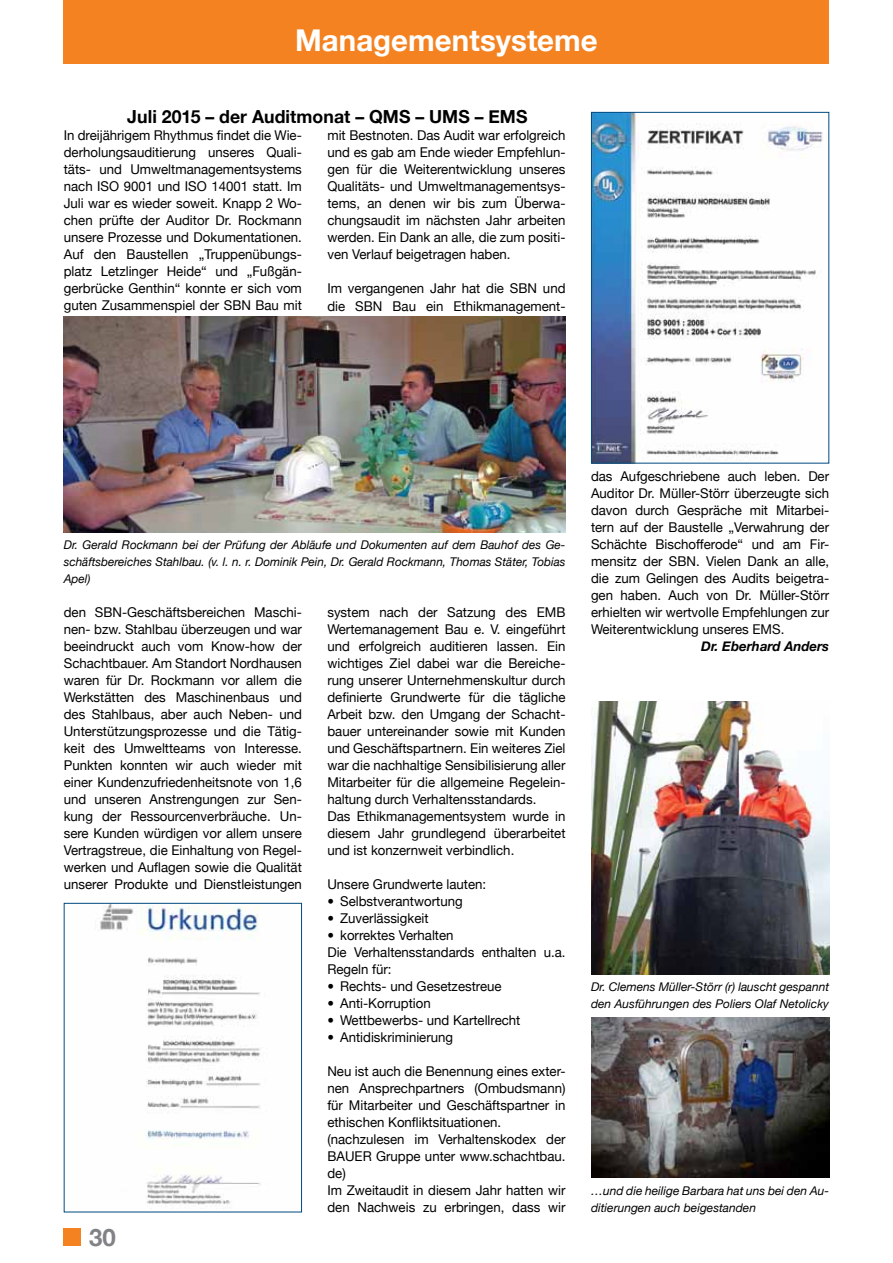
<style>
.page{position:relative;width:893px;height:1263px;background:#fff}
.page>*{position:absolute;margin:0;border:0;box-sizing:border-box;transform-origin:0 0}
.t1{font:700 30px "Helvetica Neue";letter-spacing:.005em;color:#fff}
.t2{font:700 24px "Helvetica Neue";color:#808285}
.t3{font:700 18px "Helvetica Neue";letter-spacing:.005em;color:#000}
.t4{font:13.5px/17px "Helvetica Neue";color:#000}
.t5{font:italic 700 13.5px "Helvetica Neue";color:#000}
.t6{font:italic 12px/17px "Helvetica Neue";color:#000}
</style>
<div class="page">
<div style="left:64px;top:0;width:765px;height:64px;background:#f58220"></div>
<div style="left:64px;top:1229px;width:17px;height:17px;background:#f58220"></div>
<img style="left:64px;top:317px;width:501px;height:216px">
<img style="left:593px;top:114px;width:230px;height:347px">
<div style="left:591px;top:112px;width:238px;height:351px;border:1px solid #004a80"></div>
<img style="left:591px;top:1017px;width:238px;height:161px">
<img style="left:591px;top:702px;width:238px;height:272px">
<img style="left:100px;top:905px;width:161px;height:304px">
<div style="left:64px;top:903px;width:238px;height:309px;border:1px solid #004a80"></div>
<h1 class="t1" style="left:295px;top:21px;width:304px">Managementsysteme</h1>
<h3 class="t3" style="left:127px;top:106px;width:402px">Juli 2015 – der Auditmonat – QMS – UMS – EMS</h3>
<p class="t4" style="left:64px;top:127px;width:240px;text-align:justify">I n dreijährigem Rhythmus findet die Wie&shy;derholungsauditierung unseres Quali&shy;täts- und Umweltmanagementsystems nach ISO 9001 und ISO 14001 statt. I m Juli war es wieder soweit. Knapp 2 Wo&shy;chen prüfte der Auditor Dr. Rockmann unsere Prozesse und Dokumentationen.<br>Auf den Baustellen „Truppenübungs&shy;platz Letzlinger Heide“ und „Fußgän&shy;gerbrücke Genthin“ konnte er sich vom guten Zusammenspiel der SBN Bau mit</p>
<p class="t4" style="left:327px;top:127px;width:240px;text-align:justify">mit Bestnoten. Das Audit war erfolgreich und es gab am Ende wieder Empfehlun&shy;gen für die Weiterentwicklung unseres Qualitäts- und Umweltmanagementsys&shy;tems, an denen wir bis zum Überwa&shy;chungsaudit im nächsten Jahr arbeiten werden. Ein Dank an alle, die zum positi&shy;ven Verlauf beigetragen haben.</p>
<p class="t4" style="left:327px;top:280px;width:240px">I m vergangenen Jahr hat die SBN und die SBN</p>
<p class="t4" style="left:392px;top:297px;width:174px">Bau ein Ethikmanagement-</p>
<p class="t6" style="left:64px;top:536px;width:503px;text-align:justify">Dr. Gerald Rockmann bei der Prüfung der Abläufe und Dokumenten auf dem Bauhof des Ge&shy;schäftsbereiches Stahlbau. (v. l. n. r. Dominik Pein, Dr. Gerald Rockmann, Thomas Stäter, Tobias Apel)</p>
<p class="t4" style="left:64px;top:603px;width:240px;text-align:justify">den SBN -Geschäftsbereichen Maschi&shy;nen- bzw. Stahlbau überzeugen und war beeindruckt auch vom Know-how der Schachtbauer. Am Standort Nordhausen waren für Dr. Rockmann vor allem die Werkstätten des Maschinenbaus und des Stahlbaus, aber auch Neben- und Unterstützungsprozesse und die Tätig&shy;keit des Umweltteams von I nteresse.<br>Punkten konnten wir auch wieder mit einer Kundenzufriedenheitsnote von 1,6 und unseren Anstrengungen zur Sen&shy;kung der Ressourcenverbräuche. Un&shy;sere Kunden würdigen vor allem unsere Vertragstreue, die Einhaltung von Regel&shy;werken und Auflagen sowie die Qualität unserer Produkte und Dienstleistungen</p>
<h2 class="t2" style="left:89px;top:1222px;width:28px">30</h2>
<p class="t4" style="left:327px;top:603px;width:240px">system nach der Satzung des EMB Wertemanagement Bau e. V. eingeführt und erfolgreich auditieren lassen. Ein wichtiges Ziel dabei war die Bereiche&shy;rung unserer Unternehmenskultur durch definierte Grundwerte für die tägliche Arbeit bzw. den Umgang der Schacht&shy;bauer untereinander sowie mit Kunden und Geschäftspartnern. Ein weiteres Ziel war die nachhaltige Sensibilisierung aller Mitarbeiter für die allgemeine Regelein&shy;haltung durch Verhaltensstandards.<br>Das Ethikmanagementsystem wurde in diesem Jahr grundlegend überarbeitet und ist konzernweit verbindlich.</p>
<p class="t4" style="left:327px;top:875px;width:160px">Unsere Grundwerte lauten:</p>
<p class="t4" style="left:327px;top:892px;width:137px">• Selbstverantwortung</p>
<p class="t4" style="left:327px;top:909px;width:103px">• Zuverlässigkeit</p>
<p class="t4" style="left:327px;top:926px;width:240px">• korrektes Verhalten<br>Die Verhaltensstandards enthalten u.a.<br>Regeln für:</p>
<p class="t4" style="left:327px;top:977px;width:176px">• Rechts- und Gesetzestreue</p>
<p class="t4" style="left:327px;top:994px;width:105px">• Anti-Korruption</p>
<p class="t4" style="left:327px;top:1011px;width:195px">• Wettbewerbs- und Kartellrecht</p>
<p class="t4" style="left:327px;top:1028px;width:127px">• Antidiskriminierung</p>
<p class="t4" style="left:327px;top:1062px;width:240px">Neu ist auch die Benennung eines exter&shy;nen Ansprechpartners (Ombudsmann) für Mitarbeiter und Geschäftspartner in ethischen Konfliktsituationen. (nachzulesen im Verhaltenskodex der<br>BAUER</p>
<p class="t4" style="left:376px;top:1147px;width:191px">Gruppe unter www.schachtbau.</p>
<p class="t4" style="left:327px;top:1164px;width:240px">de)<br>I m Zweitaudit in diesem Jahr hatten wir den Nachweis zu erbringen, dass wir</p>
<p class="t4" style="left:591px;top:467px;width:240px;text-align:justify">das Aufgeschriebene auch leben. Der Auditor Dr. Müller-Störr überzeugte sich davon durch Gespräche mit Mitarbei&shy;tern auf der Baustelle „Verwahrung der Schächte Bischofferode“ und am Fir&shy;mensitz der SBN . Vielen Dank an alle, die zum Gelingen des Audits beigetra&shy;gen haben. Auch von Dr. Müller-Störr erhielten wir wertvolle Empfehlungen zur Weiterentwicklung unseres EMS.</p>
<p class="t5" style="left:701px;top:638px;width:129px">Dr. Eberhard Anders</p>
<p class="t6" style="left:591px;top:978px;width:240px">Dr. Clemens Müller-Störr (r) lauscht gespannt den Ausführungen des Poliers Olaf Netolicky</p>
<p class="t6" style="left:591px;top:1182px;width:240px">…und die heilige Barbara hat uns bei den Au&shy;ditierungen auch beigestanden</p>
</div>
